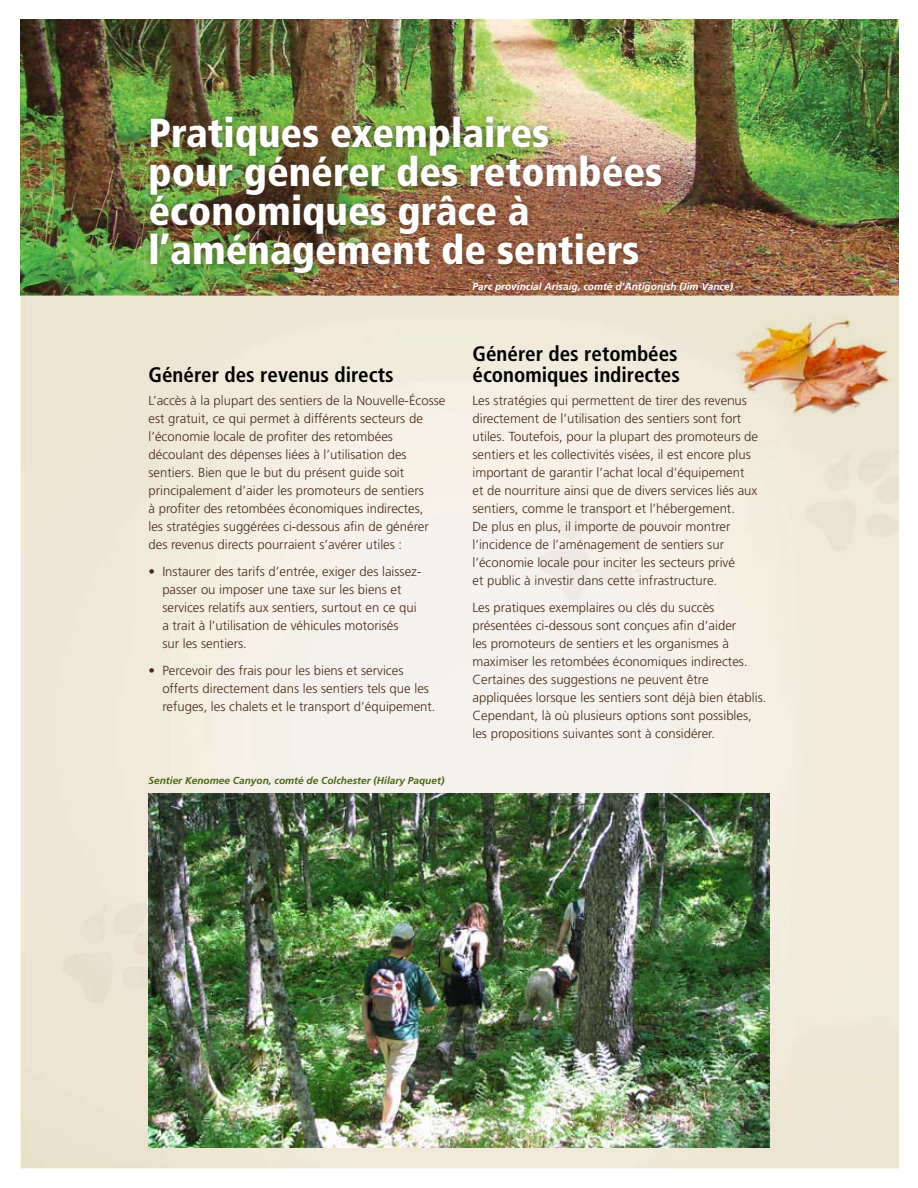
<style>
.page{position:relative;width:918px;height:1188px;background:#fff}
.page>*{position:absolute;margin:0;border:0;box-sizing:border-box;transform-origin:0 0}
.t1{font:900 condensed 40.5px/39px "Frutiger LT Std";color:#fff}
.t2{font:700 condensed 21px/21px "Frutiger LT Std";color:#000}
.t3{font:300 13.2px/18px "Frutiger LT Std";color:#492c1a}
.t4{font:italic 700 10.2px "Frutiger LT Std";color:#4c6617}
.t5{font:italic 700 10.2px "Frutiger LT Std";color:#fff}
</style>
<div class="page">
<img style="left:20px;top:20px;width:879px;height:1148px">
<div style="left:141px;top:108px;width:529px;height:175px;background:#492c1a;opacity:.6"></div>
<img style="left:731px;top:316px;width:161px;height:101px">
<img style="left:148px;top:794px;width:622px;height:354px">
<h1 class="t1" style="left:148px;top:114px;width:515px">Pratiques exemplaires<br>pour générer des retombées économiques grâce à l’aménagement de sentiers</h1>
<p class="t5" style="left:472px;top:281px;width:262px">Parc provincial Arisaig, comté d’Antigonish (Jim Vance)</p>
<h2 class="t2" style="left:148px;top:364px;width:247px">Générer des revenus directs</h2>
<p class="t3" style="left:148px;top:392px;width:298px">L’accès à la plupart des sentiers de la Nouvelle-Écosse est gratuit, ce qui permet à différents secteurs de l’économie locale de profiter des retombées découlant des dépenses liées à l’utilisation des sentiers. Bien que le but du présent guide soit principalement d’aider les promoteurs de sentiers<br>à profiter des retombées économiques indirectes,<br>les stratégies suggérées ci-dessous afin de générer des revenus directs pourraient s’avérer utiles :</p>
<p class="t3" style="left:162px;top:563px;width:261px;text-indent:-14px">• Instaurer des tarifs d’entrée, exiger des laissez&shy;passer ou imposer une taxe sur les biens et services relatifs aux sentiers, surtout en ce qui a trait à l’utilisation de véhicules motorisés<br>sur les sentiers.</p>
<p class="t3" style="left:162px;top:662px;width:275px;text-indent:-14px">• Percevoir des frais pour les biens et services offerts directement dans les sentiers tels que les refuges, les chalets et le transport d’équipement.</p>
<p class="t4" style="left:148px;top:774px;width:297px">Sentier Kenomee Canyon, comté de Colchester (Hilary Paquet)</p>
<h2 class="t2" style="left:472px;top:343px;width:209px">Générer des retombées économiques indirectes</h2>
<p class="t3" style="left:472px;top:392px;width:287px">Les stratégies qui permettent de tirer des revenus directement de l’utilisation des sentiers sont fort utiles. Toutefois, pour la plupart des promoteurs de sentiers et les collectivités visées, il est encore plus important de garantir l’achat local d’équipement et de nourriture ainsi que de divers services liés aux sentiers, comme le transport et l’hébergement.<br>De plus en plus, il importe de pouvoir montrer l’incidence de l’aménagement de sentiers sur l’économie locale pour inciter les secteurs privé<br>et public à investir dans cette infrastructure.</p>
<p class="t3" style="left:472px;top:599px;width:295px">Les pratiques exemplaires ou clés du succès présentées ci-dessous sont conçues afin d’aider<br>les promoteurs de sentiers et les organismes à maximiser les retombées économiques indirectes.<br>Certaines des suggestions ne peuvent être appliquées lorsque les sentiers sont déjà bien établis.<br>Cependant, là où plusieurs options sont possibles, les propositions suivantes sont à considérer.</p>
</div>
